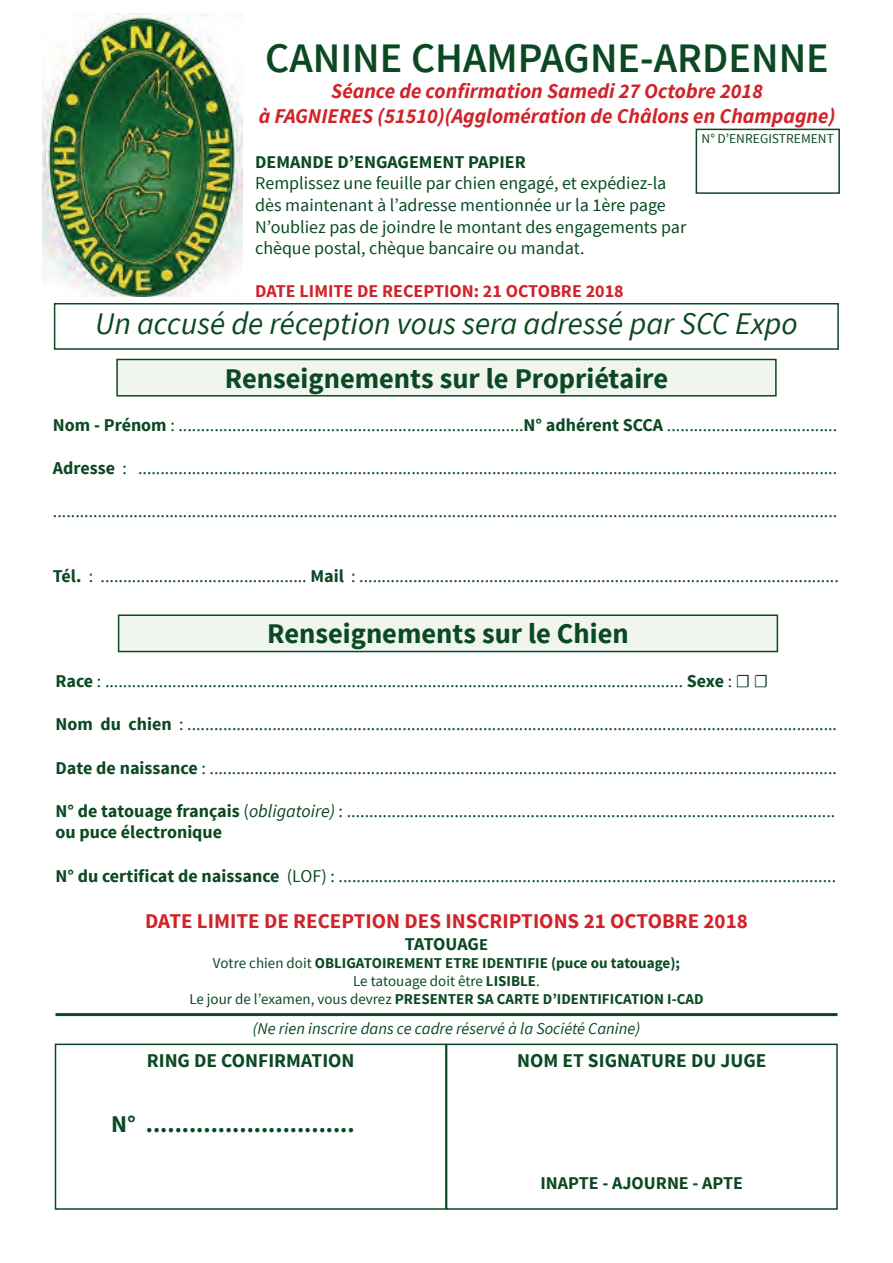
<style>
.page{position:relative;width:893px;height:1263px;background:#fff}
.page>*{position:absolute;margin:0;border:0;box-sizing:border-box;transform-origin:0 0}
.t1{font:600 42px "Source Sans Pro";color:#0b4923}
.t2{font:italic 31.5px "Source Sans Pro";color:#0b4923}
.t3{font:700 28.5px "Source Sans Pro";color:#0b4923}
.t4{font:700 24px "Source Sans Pro";color:#0b4923}
.t5{font:italic 700 21px "Source Sans Pro";color:#d1232a}
.t6{font:700 21px "Source Sans Pro";color:#d1232a}
.t7{font:700 19.5px "Source Sans Pro";color:#0b4923}
.t8{font:18px "Source Sans Pro";color:#0b4923}
.t9{font:700 18px "Source Sans Pro";color:#0b4923}
.t10{font:700 18px "Source Sans Pro";color:#d1232a}
.t11{font:700 18px "Source Sans Pro";letter-spacing:-.02em;color:#0b4923}
.t12{font:italic 16.5px "Source Sans Pro";color:#0b4923}
.t13{font:700 15px "Source Sans Pro";color:#0b4923}
.t14{font:15px "Source Sans Pro";color:#0b4923}
.t15{font:13.5px "Source Sans Pro";color:#0b4923}
.s1{font-weight:700}
.s2{font-style:italic}
.s3{font-size:16.5px}
.s4{font-weight:400}
</style>
<div class="page">
<img style="left:43px;top:14px;width:200px;height:282px">
<div style="left:696px;top:129px;width:144px;height:65px;border:2px solid #0b4923"></div>
<div style="left:54px;top:303px;width:785px;height:47px;border:2px solid #0b4923"></div>
<div style="left:117px;top:359px;width:659px;height:37px;background:#f0f6ee"></div>
<div style="left:116px;top:359px;width:661px;height:37px;border:2px solid #0b4923"></div>
<div style="left:119px;top:615px;width:658px;height:36px;background:#f0f6ee"></div>
<div style="left:118px;top:614px;width:660px;height:38px;border:2px solid #0b4923"></div>
<hr style="left:56px;top:1013px;width:781px;height:3px;background:#0b4923">
<div style="left:55px;top:1043px;width:392px;height:167px;border:2px solid #0b4923"></div>
<div style="left:446px;top:1043px;width:392px;height:167px;border:2px solid #0b4923"></div>
<p class="t1" style="left:265px;top:32px;width:565px">CANINE CHAMPAGNE-ARDENNE</p>
<p class="t5" style="left:331px;top:77px;width:433px">Séance de confirmation Samedi 27 Octobre 2018</p>
<p class="t5" style="left:259px;top:102px;width:578px">à FAGNIERES (51510)(Agglomération de Châlons en Champagne)</p>
<p class="t9" style="left:255px;top:150px;width:272px">DEMANDE D’ENGAGEMENT PAPIER</p>
<p class="t8" style="left:255px;top:172px;width:413px">Remplissez une feuille par chien engagé, et expédiez-la</p>
<p class="t8" style="left:255px;top:194px;width:412px">dès maintenant à l’adresse mentionnée ur la 1ère page</p>
<p class="t8" style="left:255px;top:215px;width:433px">N’oubliez pas de joindre le montant des engagements par</p>
<p class="t8" style="left:255px;top:237px;width:331px">chèque postal, chèque bancaire ou mandat.</p>
<p class="t10" style="left:255px;top:280px;width:370px">DATE LIMITE DE RECEPTION: 21 OCTOBRE 2018</p>
<p class="t15" style="left:702px;top:130px;width:134px">N° D’ENREGISTREMENT</p>
<p class="t2" style="left:95px;top:304px;width:704px">Un accusé de réception vous sera adressé par SCC Expo</p>
<p class="t3" style="left:225px;top:360px;width:445px">Renseignements sur le Propriétaire</p>
<p class="t8" style="left:53px;top:414px;width:786px"><span class="s1">Nom - Prénom</span> : .............................................................................<span class="s1">N° adhérent SCCA</span> ......................................</p>
<p class="t8" style="left:53px;top:457px;width:786px"><span class="s1">Adresse</span> : ............................................................................................................................................................</p>
<p class="t8" style="left:53px;top:500px;width:786px">...............................................................................................................................................................................</p>
<p class="t8" style="left:53px;top:565px;width:787px"><span class="s1">Tél.</span> : .............................................. <span class="s1">Mail</span> : ...........................................................................................................</p>
<p class="t3" style="left:267px;top:616px;width:363px">Renseignements sur le Chien</p>
<p class="t8" style="left:56px;top:670px;width:714px"><span class="s1">Race</span> : ................................................................................................................................. <span class="s1">Sexe</span> : ☐ ☐</p>
<p class="t8" style="left:56px;top:713px;width:783px"><span class="s1">Nom du chien</span> : .................................................................................................................................................</p>
<p class="t8" style="left:56px;top:756px;width:783px"><span class="s1">Date de naissance</span> : ............................................................................................................................................</p>
<p class="t8" style="left:56px;top:800px;width:781px"><span class="s1">N° de tatouage français</span> (<span class="s2">obligatoire)</span> : .............................................................................................................</p>
<p class="t9" style="left:56px;top:821px;width:168px">ou puce électronique</p>
<p class="t8" style="left:56px;top:864px;width:782px"><span class="s1">N° du certificat de naissance</span> (LOF) : ...............................................................................................................</p>
<p class="t6" style="left:145px;top:908px;width:604px">DATE LIMITE DE RECEPTION DES INSCRIPTIONS 21 OCTOBRE 2018</p>
<p class="t11" style="left:405px;top:932px;width:85px">TATOUAG<span class="s3">E</span></p>
<p class="t13" style="left:213px;top:953px;width:468px"><span class="s4">Votre chien doit</span> OBLIGATOIREMENT ETRE IDENTIFIE (puce ou tatouage);</p>
<p class="t14" style="left:353px;top:972px;width:188px">Le tatouage doit être <span class="s1">LISIBLE</span>.</p>
<p class="t13" style="left:189px;top:989px;width:516px"><span class="s4">Le jour de l’examen, vous devrez</span> PRESENTER SA CARTE D’IDENTIFICATION I-CAD</p>
<p class="t12" style="left:253px;top:1018px;width:389px">(Ne rien inscrire dans ce cadre réservé à la Société Canine)</p>
<p class="t7" style="left:147px;top:1048px;width:209px">RING DE CONFIRMATION</p>
<p class="t7" style="left:517px;top:1048px;width:251px">NOM ET SIGNATURE DU JUGE</p>
<p class="t4" style="left:111px;top:1108px;width:245px">N° .............................</p>
<p class="t9" style="left:540px;top:1172px;width:204px">INAPTE - AJOURNE - APTE</p>
</div>
